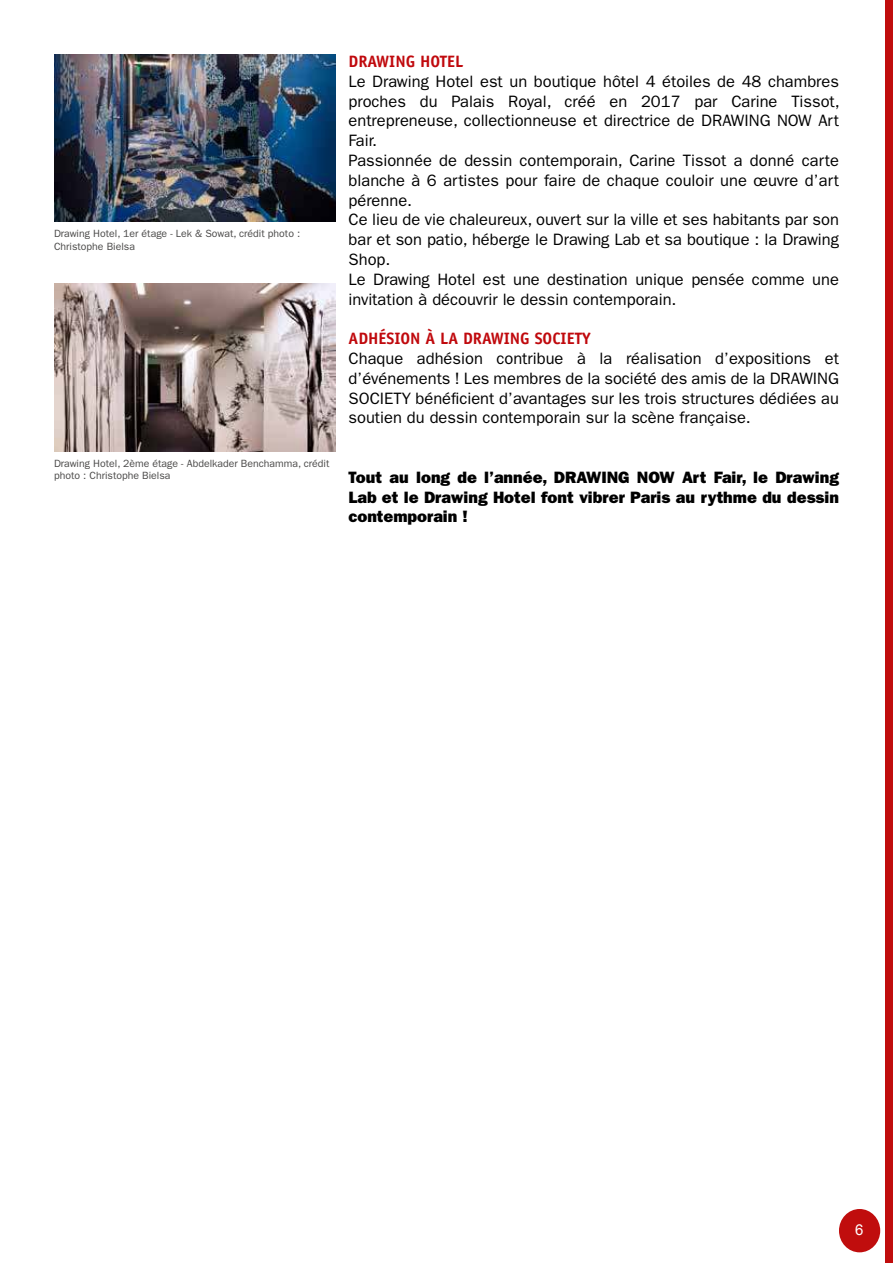
<style>
.page{position:relative;width:893px;height:1263px;background:#fff}
.page>*{position:absolute;margin:0;border:0;box-sizing:border-box;transform-origin:0 0}
.t1{font:16.5px/19.8px "Franklin Gothic";color:#000}
.t2{font:800 16.5px/19.8px "Franklin Gothic";color:#000;text-align:justify}
.t3{font:700 16.5px "Officina Sans";color:#c0090d}
.t4{font:15px "Arial";color:#fff}
.t5{font:10.5px/12.6px "Franklin Gothic";color:#4a4948}
</style>
<div class="page">
<div style="left:839px;top:1209px;width:41px;height:43px;background:#c00d0d;border-radius:50%"></div>
<img style="left:54px;top:284px;width:282px;height:167px">
<div style="left:886px;top:0;width:7px;height:1263px;background:#c00d0d"></div>
<img style="left:54px;top:54px;width:282px;height:167px">
<p class="t5" style="left:54px;top:227px;width:248px">Drawing Hotel, 1er étage - Lek &amp; Sowat, crédit photo :<br>Christophe Bielsa</p>
<p class="t5" style="left:54px;top:457px;width:277px">Drawing Hotel, 2ème étage - Abdelkader Benchamma, crédit photo : Christophe Bielsa</p>
<p class="t3" style="left:349px;top:55px;width:116px">DRAWING HOTEL</p>
<p class="t1" style="left:349px;top:71px;width:493px">Le Drawing Hotel est un boutique hôtel 4 étoiles de 48 chambres proches du Palais Royal, créé en 2017 par Carine Tissot, entrepreneuse, collectionneuse et directrice de DRAWING NOW Art Fair.<br>Passionnée de dessin contemporain, Carine Tissot a donné carte blanche à 6 artistes pour faire de chaque couloir une œuvre d’art pérenne.<br>Ce lieu de vie chaleureux, ouvert sur la ville et ses habitants par son bar et son patio, héberge le Drawing Lab et sa boutique : la Drawing Shop.<br>Le Drawing Hotel est une destination unique pensée comme une invitation à découvrir le dessin contemporain.</p>
<p class="t3" style="left:349px;top:332px;width:244px">ADHÉSION À LA DRAWING SOCIETY</p>
<p class="t1" style="left:349px;top:348px;width:492px;text-align:justify">Chaque adhésion contribue à la réalisation d’expositions et d’événements ! Les membres de la société des amis de la DRAWING SOCIETY bénéficient d’avantages sur les trois structures dédiées au soutien du dessin contemporain sur la scène française.</p>
<p class="t2" style="left:349px;top:468px;width:492px">Tout au long de l’année, DRAWING NOW Art Fair, le Drawing Lab et le Drawing Hotel font vibrer Paris au rythme du dessin contemporain !</p>
<p class="t4" style="left:855px;top:1221px;width:10px">6</p>
</div>
